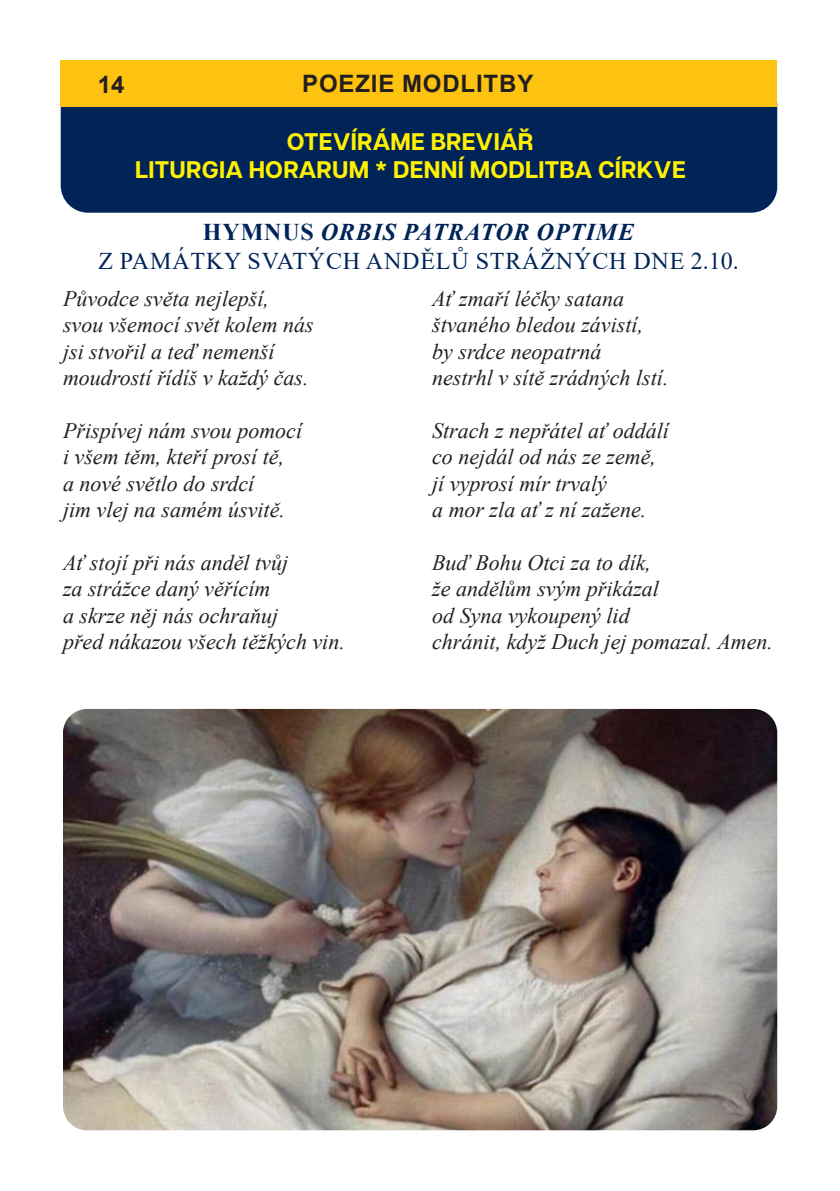
<style>
.page{position:relative;width:840px;height:1191px;background:#fff}
.page>*{position:absolute;margin:0;border:0;box-sizing:border-box;transform-origin:0 0}
.t1{font:24px/28.8px "Times New Roman";letter-spacing:.035em;color:#002458;text-align:center}
.t2{font:700 24px/28.8px "Articulat CF";letter-spacing:.01em;color:#fff101;text-align:center}
.t3{font:700 24px "Arial";letter-spacing:.035em;color:#231f20}
.t4{font:italic 22px/26.4px "Times New Roman";color:#231f20}
.s1{font-weight:700}
.s2{font-weight:700;font-style:italic}
</style>
<div class="page">
<div style="left:61px;top:107px;width:715px;height:106px;background:#002458"></div>
<div style="left:61px;top:61px;width:715px;height:46px;background:#fec210"></div>
<img style="left:63px;top:709px;width:713px;height:421px">
<p class="t3" style="left:98px;top:68px;width:28px">14</p>
<p class="t3" style="left:302px;top:67px;width:232px">POEZIE MODLITBY</p>
<p class="t2" style="left:135px;top:126px;width:551px">OTEVÍRÁME BREVIÁŘ<br>LITURGIA HORARUM * DENNÍ MODLITBA CÍRKVE</p>
<p class="t1" style="left:98px;top:217px;width:641px"><span class="s1">HYMNUS</span> <span class="s2">ORBIS PATRATOR OPTIME<br></span>Z PAMÁTKY SVATÝCH ANDĚLŮ STRÁŽNÝCH DNE 2.10.</p>
<p class="t4" style="left:63px;top:285px;width:252px">Původce světa nejlepší, svou všemocí svět kolem nás jsi stvořil a teď nemenší moudrostí řídíš v každý čas.</p>
<p class="t4" style="left:63px;top:417px;width:240px">Přispívej nám svou pomocí i všem těm, kteří prosí tě,<br>a nové světlo do srdcí<br>jim vlej na samém úsvitě.</p>
<p class="t4" style="left:63px;top:549px;width:283px">Ať stojí při nás anděl tvůj<br>za strážce daný věřícím<br>a skrze něj nás ochraňuj<br>před nákazou všech těžkých vin.</p>
<p class="t4" style="left:432px;top:285px;width:238px">Ať zmaří léčky satana štvaného bledou závistí, by srdce neopatrná<br>nestrhl v sítě zrádných lstí.</p>
<p class="t4" style="left:432px;top:417px;width:238px">Strach z nepřátel ať oddálí co nejdál od nás ze země, jí vyprosí mír trvalý<br>a mor zla ať z ní zažene.</p>
<p class="t4" style="left:432px;top:549px;width:342px">Buď Bohu Otci za to dík,<br>že andělům svým přikázal<br>od Syna vykoupený lid<br>chránit, když Duch jej pomazal. Amen.</p>
</div>
